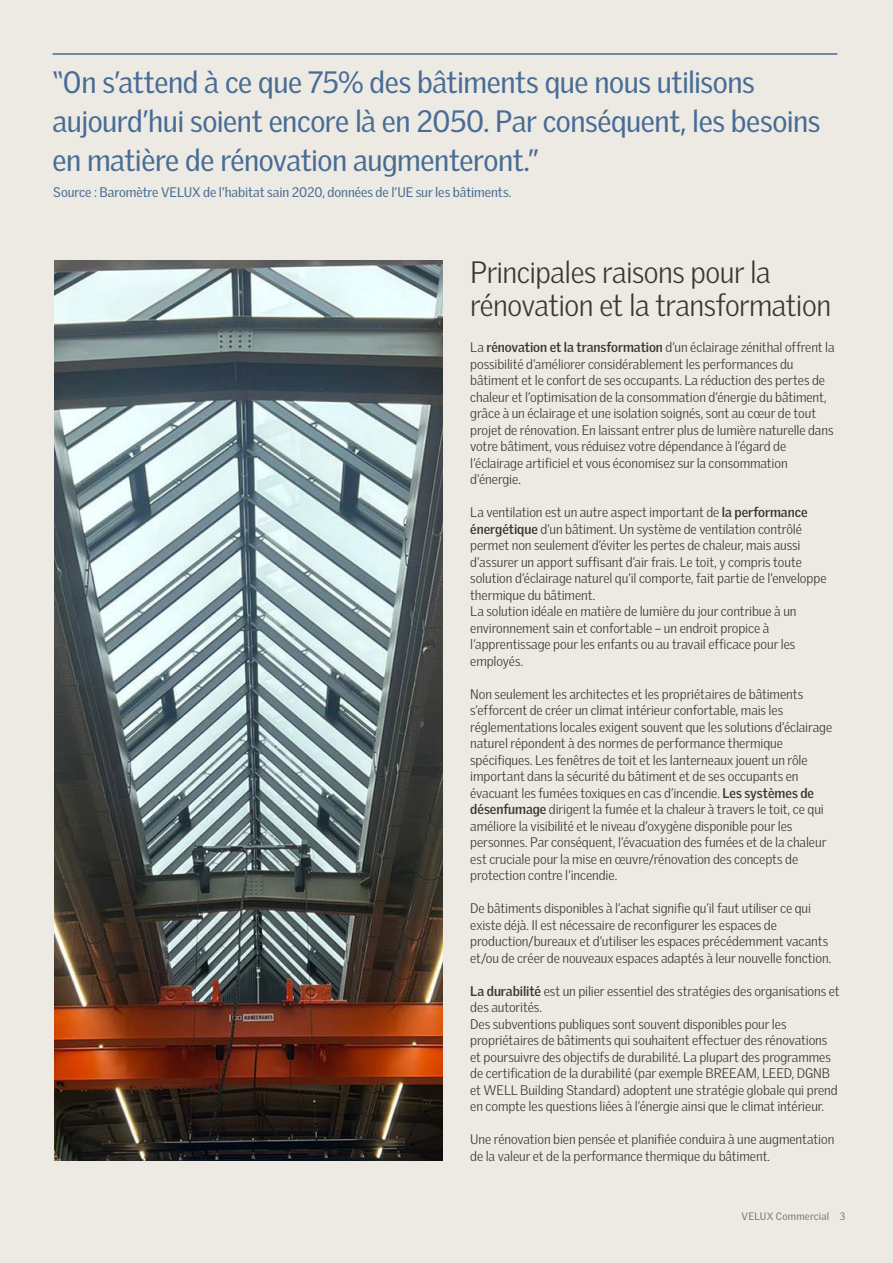
<style>
.page{position:relative;width:893px;height:1263px;background:#edeae3}
.page>*{position:absolute;margin:0;border:0;box-sizing:border-box;transform-origin:0 0}
.VDS_body{font:30px/39px "Velux Gothic";letter-spacing:-.015em;color:#486c96}
.VDS_body-2{font:300 30px/33px "Velux Gothic";letter-spacing:-.02em;color:#383837}
.VDS_body-3{font:300 13.5px/16.5px "Velux Gothic";letter-spacing:-.005em;color:#383837}
.VDS_body-4{font:13.5px "Velux Gothic";letter-spacing:-.005em;color:#486d96}
.t1{font:10.5px "Velux Gothic";letter-spacing:.015em;color:#777878}
.s1{font-weight:700}
</style>
<div class="page">
<img style="left:55px;top:260px;width:387px;height:901px">
<hr style="left:52px;top:53px;width:785px;height:2px;background:#486d96">
<p class="VDS_body" style="left:52px;top:62px;width:769px">“On s’attend à ce que 75% des bâtiments que nous utilisons aujourd’hui soient encore là en 2050. Par conséquent, les besoins en matière de rénovation augmenteront.”</p>
<p class="VDS_body-4" style="left:53px;top:184px;width:460px">Source : Baromètre VELUX de l’habitat sain 2020, données de l’UE sur les bâtiments.</p>
<p class="VDS_body-2" style="left:470px;top:255px;width:362px">Principales raisons pour la rénovation et la transformation</p>
<p class="VDS_body-3" style="left:470px;top:339px;width:366px">La <span class="s1">rénovation et la transformation</span> d’un éclairage zénithal offrent la possibilité d’améliorer considérablement les performances du bâtiment et le confort de ses occupants. La réduction des pertes de chaleur et l’optimisation de la consommation d’énergie du bâtiment, grâce à un éclairage et une isolation soignés, sont au cœur de tout projet de rénovation. En laissant entrer plus de lumière naturelle dans votre bâtiment, vous réduisez votre dépendance à l’égard de l’éclairage artificiel et vous économisez sur la consommation d’énergie.</p>
<p class="VDS_body-3" style="left:470px;top:504px;width:358px">La ventilation est un autre aspect important de <span class="s1">la performance énergétique</span> d’un bâtiment. Un système de ventilation contrôlé permet non seulement d’éviter les pertes de chaleur, mais aussi d’assurer un apport suffisant d’air frais. Le toit, y compris toute solution d’éclairage naturel qu’il comporte, fait partie de l’enveloppe thermique du bâtiment.</p>
<p class="VDS_body-3" style="left:470px;top:603px;width:328px">La solution idéale en matière de lumière du jour contribue à un environnement sain et confortable – un endroit propice à l’apprentissage pour les enfants ou au travail efficace pour les employés.</p>
<p class="VDS_body-3" style="left:470px;top:685px;width:363px">Non seulement les architectes et les propriétaires de bâtiments s’efforcent de créer un climat intérieur confortable, mais les réglementations locales exigent souvent que les solutions d’éclairage naturel répondent à des normes de performance thermique spécifiques. Les fenêtres de toit et les lanterneaux jouent un rôle important dans la sécurité du bâtiment et de ses occupants en évacuant les fumées toxiques en cas d’incendie. <span class="s1">Les systèmes de désenfumage</span> dirigent la fumée et la chaleur à travers le toit, ce qui améliore la visibilité et le niveau d’oxygène disponible pour les personnes. Par conséquent, l’évacuation des fumées et de la chaleur est cruciale pour la mise en œuvre/rénovation des concepts de protection contre l’incendie.</p>
<p class="VDS_body-3" style="left:470px;top:900px;width:362px">De bâtiments disponibles à l’achat signifie qu’il faut utiliser ce qui existe déjà. Il est nécessaire de reconfigurer les espaces de production/bureaux et d’utiliser les espaces précédemment vacants et/ou de créer de nouveaux espaces adaptés à leur nouvelle fonction.</p>
<p class="VDS_body-3" style="left:470px;top:982px;width:371px"><span class="s1">La durabilité</span> est un pilier essentiel des stratégies des organisations et des autorités.</p>
<p class="VDS_body-3" style="left:470px;top:1015px;width:369px">Des subventions publiques sont souvent disponibles pour les propriétaires de bâtiments qui souhaitent effectuer des rénovations et poursuivre des objectifs de durabilité. La plupart des programmes de certification de la durabilité (par exemple BREEAM, LEED, DGNB et WELL Building Standard) adoptent une stratégie globale qui prend en compte les questions liées à l’énergie ainsi que le climat intérieur.</p>
<p class="VDS_body-3" style="left:470px;top:1131px;width:366px">Une rénovation bien pensée et planifiée conduira à une augmentation de la valeur et de la performance thermique du bâtiment.</p>
<p class="t1" style="left:742px;top:1210px;width:89px">VELUX Commercial</p>
<p class="t1" style="left:840px;top:1210px;width:7px">3</p>
</div>
